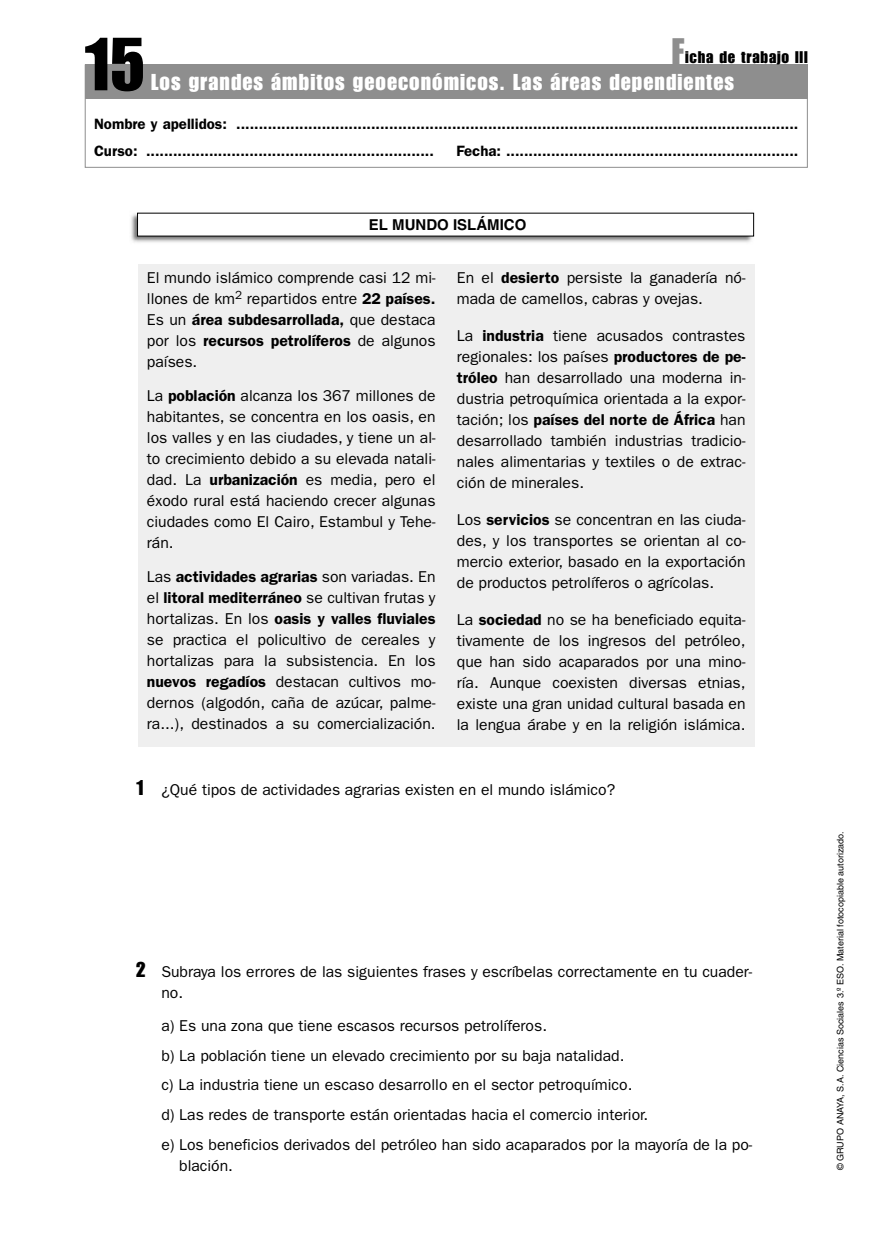
<style>
.page{position:relative;width:893px;height:1234px;background:#fff}
.page>*{position:absolute;margin:0;border:0;box-sizing:border-box;transform-origin:0 0}
.t1{font:73.5px "Impact";color:#000}
.t2{font:37.5px "Impact";color:#8e8e8e}
.t3{font:22.5px "Impact";letter-spacing:.05em;color:#fff}
.t4{font:16.5px "Impact";letter-spacing:.05em;color:#000}
.t5{font:15.75px/21px "Franklin Gothic";color:#000;text-align:justify}
.t6{font:600 15px/26.5px "Franklin Gothic";color:#000}
.t7{font:700 15px "Helvetica";color:#000}
.t8{font:9px "Helvetica";color:#000}
.s1{font-weight:600}
.s2{font-family:"Impact";font-size:21px}
</style>
<div class="page">
<div style="left:85px;top:65px;width:723px;height:103px;border:1px solid #8e8e8e"></div>
<div style="left:85px;top:65px;width:723px;height:34px;background:#8e8e8e"></div>
<div style="left:138px;top:232px;width:616px;height:514px;background:#efefef"></div>
<img style="left:131px;top:212px;width:624px;height:51px">
<div style="left:138px;top:213px;width:616px;height:23px;background:#fff"></div>
<h1 class="t1" style="left:83px;top:36px;width:64px">15</h1>
<h2 class="t2" style="left:672px;top:37px;width:14px">F</h2>
<p class="t4" style="left:685px;top:50px;width:124px">icha de trabajo III</p>
<h3 class="t3" style="left:151px;top:74px;width:585px">Los grandes ámbitos geoeconómicos. Las áreas dependientes</h3>
<p class="t6" style="left:94px;top:111px;width:706px">Nombre y apellidos: .............................................................................................................................<br>Curso: ................................................................</p>
<p class="t6" style="left:456px;top:138px;width:343px">Fecha: .................................................................</p>
<p class="t7" style="left:369px;top:219px;width:159px">EL MUNDO ISLÁMICO</p>
<p class="t5" style="left:147px;top:267px;width:290px">El mundo islámico comprende casi 12 mi&shy;llones de km<sup>2</sup> repartidos entre <span class="s1">22 países.<br></span>Es un <span class="s1">área subdesarrollada,</span> que destaca por los <span class="s1">recursos petrolíferos</span> de algunos países.</p>
<p class="t5" style="left:147px;top:385px;width:290px">La <span class="s1">población</span> alcanza los 367 millones de habitantes, se concentra en los oasis, en los valles y en las ciudades, y tiene un al&shy;to crecimiento debido a su elevada natali&shy;dad. La <span class="s1">urbanización</span> es media, pero el éxodo rural está haciendo crecer algunas ciudades como El Cairo, Estambul y Tehe&shy;rán.</p>
<p class="t5" style="left:147px;top:565px;width:290px">Las <span class="s1">actividades agrarias</span> son variadas. En el <span class="s1">litoral mediterráneo</span> se cultivan frutas y hortalizas. En los <span class="s1">oasis y valles fluviales </span>se practica el policultivo de cereales y hortalizas para la subsistencia. En los <span class="s1">nuevos regadíos</span> destacan cultivos mo&shy;dernos (algodón, caña de azúcar, palme&shy;ra...), destinados a su comercialización.</p>
<p class="t5" style="left:457px;top:267px;width:290px">En el <span class="s1">desierto</span> persiste la ganadería nó&shy;mada de camellos, cabras y ovejas.</p>
<p class="t5" style="left:457px;top:325px;width:290px">La <span class="s1">industria</span> tiene acusados contrastes regionales: los países <span class="s1">productores de pe&shy;tróleo</span> han desarrollado una moderna in&shy;dustria petroquímica orientada a la expor&shy;tación; los <span class="s1">países del norte de África</span> han desarrollado también industrias tradicio&shy;nales alimentarias y textiles o de extrac&shy;ción de minerales.</p>
<p class="t5" style="left:457px;top:508px;width:290px">Los <span class="s1">servicios</span> se concentran en las ciuda&shy;des, y los transportes se orientan al co&shy;mercio exterior, basado en la exportación de productos petrolíferos o agrícolas.</p>
<p class="t5" style="left:457px;top:608px;width:290px">La <span class="s1">sociedad</span> no se ha beneficiado equita&shy;tivamente de los ingresos del petróleo, que han sido acaparados por una mino&shy;ría. Aunque coexisten diversas etnias, existe una gran unidad cultural basada en la lengua árabe y en la religión islámica.</p>
<p class="t5" style="left:136px;top:778px;width:481px"><span class="s2">1</span> ¿Qué tipos de actividades agrarias existen en el mundo islámico?</p>
<p class="t5" style="left:161px;top:960px;width:593px;text-indent:-26px"><span class="s2">2</span> Subraya los errores de las siguientes frases y escríbelas correctamente en tu cuader&shy;no.</p>
<p class="t5" style="left:161px;top:1010px;width:593px;line-height:29.5px;text-align:left">a) Es una zona que tiene escasos recursos petrolíferos.<br>b) La población tiene un elevado crecimiento por su baja natalidad.<br>c) La industria tiene un escaso desarrollo en el sector petroquímico.<br>d) Las redes de transporte están orientadas hacia el comercio interior.<br>e) Los beneficios derivados del petróleo han sido acaparados por la mayoría de la po-</p>
<p class="t5" style="left:179px;top:1154px;width:55px">blación.</p>
<p class="t8" style="left:837px;top:1169px;width:340px;rotate:-90deg">© GRUPO ANAYA, S.A. Ciencias Sociales 3.º ESO. Material fotocopiable autorizado.</p>
</div>
